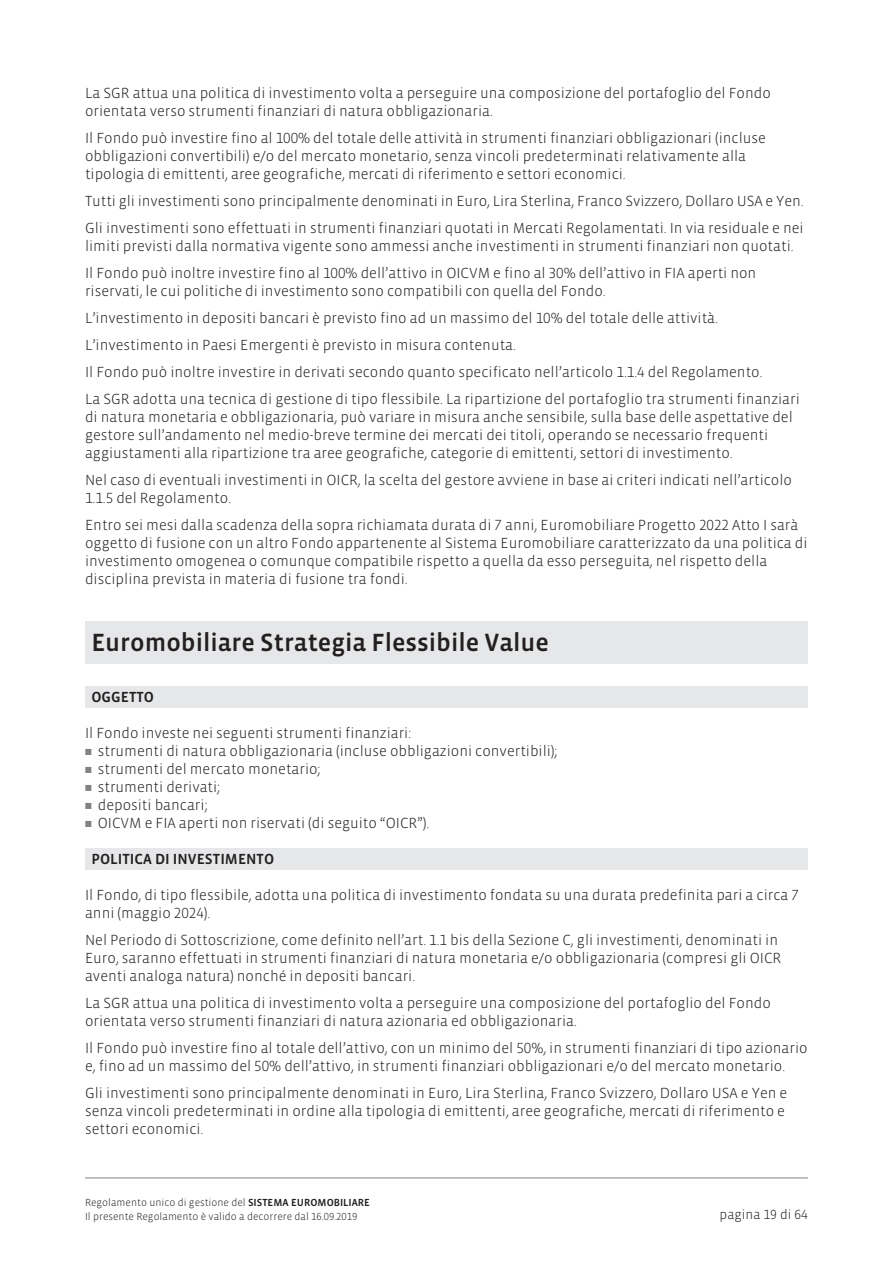
<style>
.page{position:relative;width:893px;height:1263px;background:#fff}
.page>*{position:absolute;margin:0;border:0;box-sizing:border-box;transform-origin:0 0}
.t1{font:500 25.5px "Vista Sans OTCE";color:#231f20}
.t2{font:300 15px/18px "Vista Sans OTCE";color:#231f20}
.t3{font:500 15px "Vista Sans OTCE";color:#231f20}
.t4{font:300 13.5px "Vista Sans OTCE";color:#231f20}
.t5{font:300 10.5px/13.5px "Vista Sans OTCE";color:#231f20}
.s1{font-family:"Universal Newswith Comm Pi";font-weight:400;font-size:12px;color:#808285}
.s2{font-weight:500}
</style>
<div class="page">
<div style="left:85px;top:849px;width:723px;height:21px;background:#e6e7e9"></div>
<div style="left:85px;top:686px;width:723px;height:22px;background:#e6e7e9"></div>
<div style="left:85px;top:621px;width:723px;height:43px;background:#e6e7e9"></div>
<hr style="left:85px;top:1177px;width:723px;height:1px;background:#808285">
<p class="t2" style="left:85px;top:85px;width:687px">La SGR attua una politica di investimento volta a perseguire una composizione del portafoglio del Fondo orientata verso strumenti finanziari di natura obbligazionaria.</p>
<p class="t2" style="left:85px;top:130px;width:682px">Il Fondo può investire fino al 100% del totale delle attività in strumenti finanziari obbligazionari (incluse obbligazioni convertibili) e/o del mercato monetario, senza vincoli predeterminati relativamente alla tipologia di emittenti, aree geografiche, mercati di riferimento e settori economici.</p>
<p class="t2" style="left:85px;top:188px;width:720px;line-height:27px">Tutti gli investimenti sono principalmente denominati in Euro, Lira Sterlina, Franco Svizzero, Dollaro USA e Yen.<br>Gli investimenti sono effettuati in strumenti finanziari quotati in Mercati Regolamentati. In via residuale e nei</p>
<p class="t2" style="left:85px;top:233px;width:710px;line-height:27px">limiti previsti dalla normativa vigente sono ammessi anche investimenti in strumenti finanziari non quotati.<br>Il Fondo può inoltre investire fino al 100% dell’attivo in OICVM e fino al 30% dell’attivo in FIA aperti non</p>
<p class="t2" style="left:85px;top:278px;width:716px;line-height:27px">riservati, le cui politiche di investimento sono compatibili con quella del Fondo.<br>L’investimento in depositi bancari è previsto fino ad un massimo del 10% del totale delle attività.<br>L’investimento in Paesi Emergenti è previsto in misura contenuta.<br>Il Fondo può inoltre investire in derivati secondo quanto specificato nell’articolo 1.1.4 del Regolamento.<br>La SGR adotta una tecnica di gestione di tipo flessibile. La ripartizione del portafoglio tra strumenti finanziari</p>
<p class="t2" style="left:85px;top:409px;width:709px">di natura monetaria e obbligazionaria, può variare in misura anche sensibile, sulla base delle aspettative del gestore sull’andamento nel medio-breve termine dei mercati dei titoli, operando se necessario frequenti aggiustamenti alla ripartizione tra aree geografiche, categorie di emittenti, settori di investimento.</p>
<p class="t2" style="left:85px;top:472px;width:708px">Nel caso di eventuali investimenti in OICR, la scelta del gestore avviene in base ai criteri indicati nell’articolo<br>1.1.5 del Regolamento.</p>
<p class="t2" style="left:85px;top:517px;width:724px">Entro sei mesi dalla scadenza della sopra richiamata durata di 7 anni, Euromobiliare Progetto 2022 Atto I sarà oggetto di fusione con un altro Fondo appartenente al Sistema Euromobiliare caratterizzato da una politica di investimento omogenea o comunque compatibile rispetto a quella da esso perseguita, nel rispetto della disciplina prevista in materia di fusione tra fondi.</p>
<h1 class="t1" style="left:91px;top:630px;width:459px">Euromobiliare Strategia Flessibile Value</h1>
<p class="t3" style="left:91px;top:690px;width:64px">OGGETTO</p>
<p class="t2" style="left:85px;top:725px;width:328px">Il Fondo investe nei seguenti strumenti finanziari:</p>
<p class="t2" style="left:85px;top:743px;width:474px"><span class="s1">-</span> strumenti di natura obbligazionaria (incluse obbligazioni convertibili);</p>
<p class="t2" style="left:85px;top:761px;width:237px"><span class="s1">-</span> strumenti del mercato monetario;</p>
<p class="t2" style="left:85px;top:779px;width:137px"><span class="s1">-</span> strumenti derivati;</p>
<p class="t2" style="left:85px;top:797px;width:124px"><span class="s1">-</span> depositi bancari;</p>
<p class="t2" style="left:85px;top:815px;width:346px"><span class="s1">-</span> OICVM e FIA aperti non riservati (di seguito “OICR”).</p>
<p class="t3" style="left:91px;top:852px;width:184px">POLITICA DI INVESTIMENTO</p>
<p class="t2" style="left:85px;top:887px;width:715px">Il Fondo, di tipo flessibile, adotta una politica di investimento fondata su una durata predefinita pari a circa 7 anni (maggio 2024).</p>
<p class="t2" style="left:85px;top:932px;width:698px">Nel Periodo di Sottoscrizione, come definito nell’art. 1.1 bis della Sezione C, gli investimenti, denominati in<br>Euro, saranno effettuati in strumenti finanziari di natura monetaria e/o obbligazionaria (compresi gli OICR aventi analoga natura) nonché in depositi bancari.</p>
<p class="t2" style="left:85px;top:995px;width:687px">La SGR attua una politica di investimento volta a perseguire una composizione del portafoglio del Fondo orientata verso strumenti finanziari di natura azionaria ed obbligazionaria.</p>
<p class="t2" style="left:85px;top:1040px;width:724px">Il Fondo può investire fino al totale dell’attivo, con un minimo del 50%, in strumenti finanziari di tipo azionario e, fino ad un massimo del 50% dell’attivo, in strumenti finanziari obbligazionari e/o del mercato monetario.</p>
<p class="t2" style="left:85px;top:1085px;width:704px">Gli investimenti sono principalmente denominati in Euro, Lira Sterlina, Franco Svizzero, Dollaro USA e Yen e senza vincoli predeterminati in ordine alla tipologia di emittenti, aree geografiche, mercati di riferimento e settori economici.</p>
<p class="t5" style="left:85px;top:1196px;width:286px">Regolamento unico di gestione del <span class="s2">SISTEMA EUROMOBILIARE<br></span>Il presente Regolamento è valido a decorrere dal 16.09.2019</p>
<p class="t4" style="left:720px;top:1209px;width:90px">pagina 19 di 64</p>
</div>
